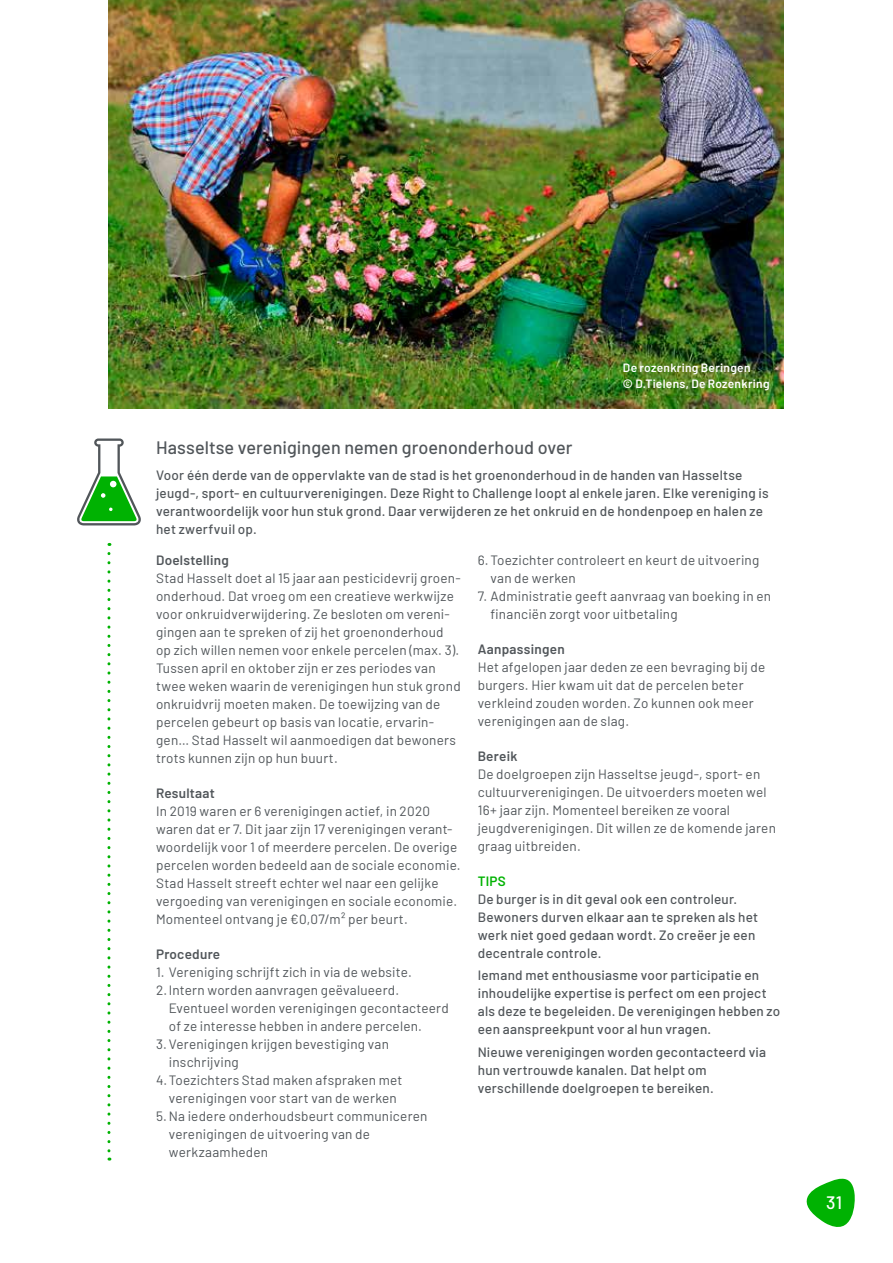
<style>
.page{position:relative;width:893px;height:1263px;background:#fff}
.page>*{position:absolute;margin:0;border:0;box-sizing:border-box;transform-origin:0 0}
.t1{font:500 18px "Barlow";letter-spacing:.005em;color:#51565a}
.t2{font:500 18px "Barlow";color:#fff}
.t3{font:13.5px/18px "Barlow";letter-spacing:.015em;color:#51565a}
.t4{font:500 13.5px/18px "Barlow";letter-spacing:.02em;color:#51565a}
.t5{font:600 13.5px "Barlow";letter-spacing:.02em;color:#51565a}
.t6{font:600 13.5px "Barlow";color:#00b202}
.t7{font:600 12px/16.5px "Barlow";letter-spacing:.025em;color:#fff}
</style>
<div class="page">
<svg style="left:77px;top:438px;width:64px;height:87px"></svg>
<svg style="left:107px;top:553px;width:3px;height:607px"></svg>
<img style="left:109px;top:0;width:675px;height:408px">
<svg style="left:806px;top:1178px;width:49px;height:49px"></svg>
<p class="t7" style="left:623px;top:358px;width:148px">De rozenkring Beringen<br>© D.Tielens, De Rozenkring</p>
<h1 class="t1" style="left:156px;top:434px;width:418px">Hasseltse verenigingen nemen groenonderhoud over</h1>
<p class="t4" style="left:156px;top:465px;width:614px">Voor één derde van de oppervlakte van de stad is het groenonderhoud in de handen van Hasseltse jeugd-, sport- en cultuurverenigingen. Deze Right to Challenge loopt al enkele jaren. Elke vereniging is verantwoordelijk voor hun stuk grond. Daar verwijderen ze het onkruid en de hondenpoep en halen ze het zwerfvuil op.</p>
<p class="t5" style="left:156px;top:550px;width:74px">Doelstelling</p>
<p class="t3" style="left:156px;top:568px;width:306px">Stad Hasselt doet al 15 jaar aan pesticidevrij groen&shy;onderhoud. Dat vroeg om een creatieve werkwijze voor onkruidverwijdering. Ze besloten om vereni&shy;gingen aan te spreken of zij het groenonderhoud op zich willen nemen voor enkele percelen (max. 3).<br>Tussen april en oktober zijn er zes periodes van twee weken waarin de verenigingen hun stuk grond onkruidvrij moeten maken. De toewijzing van de percelen gebeurt op basis van locatie, ervarin&shy;gen… Stad Hasselt wil aanmoedigen dat bewoners trots kunnen zijn op hun buurt.</p>
<p class="t5" style="left:156px;top:783px;width:60px">Resultaat</p>
<p class="t3" style="left:156px;top:801px;width:306px">In 2019 waren er 6 verenigingen actief, in 2020 waren dat er 7. Dit jaar zijn 17 verenigingen verant&shy;woordelijk voor 1 of meerdere percelen. De overige percelen worden bedeeld aan de sociale economie.<br>Stad Hasselt streeft echter wel naar een gelijke vergoeding van verenigingen en sociale economie.<br>Momenteel ontvang je €0,07/m² per beurt.</p>
<p class="t5" style="left:156px;top:944px;width:66px">Procedure</p>
<p class="t3" style="left:156px;top:962px;width:257px">1. Vereniging schrijft zich in via de website.</p>
<p class="t3" style="left:156px;top:980px;width:245px">2.Intern worden aanvragen geëvalueerd.</p>
<p class="t3" style="left:169px;top:998px;width:281px">Eventueel worden verenigingen gecontacteerd</p>
<p class="t3" style="left:169px;top:1016px;width:255px">of ze interesse hebben in andere percelen.</p>
<p class="t3" style="left:156px;top:1034px;width:234px">3. Verenigingen krijgen bevestiging van</p>
<p class="t3" style="left:169px;top:1052px;width:71px">inschrijving</p>
<p class="t3" style="left:156px;top:1070px;width:248px">4.Toezichters Stad maken afspraken met</p>
<p class="t3" style="left:169px;top:1088px;width:229px">verenigingen voor start van de werken</p>
<p class="t3" style="left:156px;top:1106px;width:273px">5.Na iedere onderhoudsbeurt communiceren</p>
<p class="t3" style="left:169px;top:1124px;width:203px">verenigingen de uitvoering van de</p>
<p class="t3" style="left:169px;top:1142px;width:101px">werkzaamheden</p>
<p class="t3" style="left:490px;top:550px;width:270px;text-indent:-13px">6.Toezichter controleert en keurt de uitvoering van de werken</p>
<p class="t3" style="left:490px;top:586px;width:282px;text-indent:-13px">7. Administratie geeft aanvraag van boeking in en financiën zorgt voor uitbetaling</p>
<p class="t5" style="left:478px;top:639px;width:89px">Aanpassingen</p>
<p class="t3" style="left:478px;top:657px;width:289px">Het afgelopen jaar deden ze een bevraging bij de burgers. Hier kwam uit dat de percelen beter verkleind zouden worden. Zo kunnen ook meer verenigingen aan de slag.</p>
<p class="t5" style="left:478px;top:746px;width:41px">Bereik</p>
<p class="t3" style="left:478px;top:764px;width:300px">De doelgroepen zijn Hasseltse jeugd-, sport- en cultuurverenigingen. De uitvoerders moeten wel 16+ jaar zijn. Momenteel bereiken ze vooral jeugdverenigingen. Dit willen ze de komende jaren graag uitbreiden.</p>
<p class="t6" style="left:478px;top:871px;width:30px">TIPS</p>
<p class="t4" style="left:478px;top:889px;width:282px">De burger is in dit geval ook een controleur.<br>Bewoners durven elkaar aan te spreken als het werk niet goed gedaan wordt. Zo creëer je een decentrale controle.</p>
<p class="t4" style="left:478px;top:965px;width:304px">Iemand met enthousiasme voor participatie en inhoudelijke expertise is perfect om een project als deze te begeleiden. De verenigingen hebben zo een aanspreekpunt voor al hun vragen.</p>
<p class="t4" style="left:478px;top:1042px;width:290px">Nieuwe verenigingen worden gecontacteerd via hun vertrouwde kanalen. Dat helpt om verschillende doelgroepen te bereiken.</p>
<h1 class="t2" style="left:826px;top:1189px;width:17px">31</h1>
</div>
